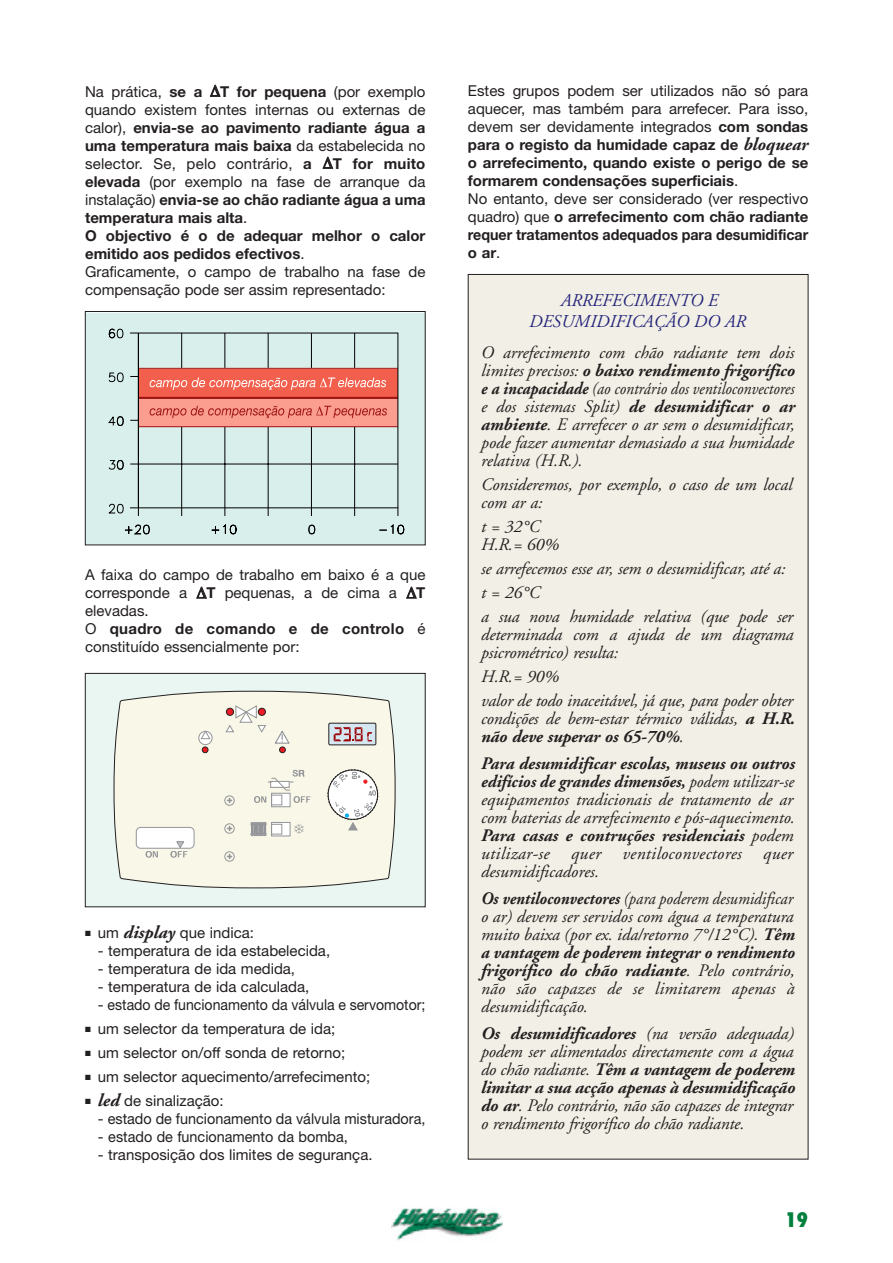
<style>
.page{position:relative;width:893px;height:1263px;background:#fff}
.page>*{position:absolute;margin:0;border:0;box-sizing:border-box;transform-origin:0 0}
.t1{font:800 condensed 19.5px "Futura";color:#007f3d}
.t2{font:italic 18px/21px "Adobe Garamond";color:#25247b;text-align:center}
.t3{font:italic 17.55px/18px "Adobe Garamond";letter-spacing:-.01em;color:#231f20}
.t4{font:italic 17.55px/18px "Adobe Garamond";letter-spacing:-.01em;color:#231f20;text-align:justify;scale:.94 1}
.t5{font:italic 17.55px/18px "Adobe Garamond";letter-spacing:-.01em;color:#231f20;text-align:justify;scale:.92 1}
.t6{font:15px/18px "Helvetica Neue";color:#231f20}
.t7{font:700 15px/18px "Helvetica Neue";color:#231f20}
.s1{font-weight:700}
.s2{font-weight:400}
.s3{font-family:"Adobe Garamond";font-weight:700;font-style:italic;font-size:18px}
.s4{font-family:"Adobe Garamond";font-style:italic;font-size:18px}
</style>
<div class="page">
<img style="left:391px;top:1208px;width:111px;height:33px">
<div style="left:87px;top:313px;width:336px;height:230px;background:#d9efeb"></div>
<svg style="left:107px;top:329px;width:297px;height:205px;background:#d6c8c1"></svg>
<hr style="left:268px;top:333px;width:1px;height:35px;background:#000">
<hr style="left:181px;top:333px;width:1px;height:35px;background:#000">
<hr style="left:225px;top:333px;width:1px;height:35px;background:#000">
<hr style="left:354px;top:333px;width:1px;height:35px;background:#000">
<hr style="left:311px;top:333px;width:1px;height:35px;background:#000">
<div style="left:85px;top:311px;width:340px;height:234px;border:1px solid #231f20"></div>
<div style="left:468px;top:274px;width:340px;height:885px;background:#f2f0e6"></div>
<div style="left:87px;top:675px;width:336px;height:230px;background:#eaf6f1"></div>
<svg style="left:113px;top:691px;width:282px;height:197px;background:#f3f2e4"></svg>
<svg style="left:328px;top:723px;width:48px;height:22px"></svg>
<svg style="left:334px;top:728px;width:38px;height:13px"></svg>
<svg style="left:273px;top:729px;width:17px;height:24px"></svg>
<div style="left:198px;top:731px;width:14px;height:14px;background:#fff;border:1px solid #939598;border-radius:50%"></div>
<svg style="left:202px;top:747px;width:6px;height:6px"></svg>
<div style="left:136px;top:827px;width:58px;height:22px;background:#fff;border:1px solid #939598;border-radius:4px"></div>
<svg style="left:271px;top:803px;width:19px;height:4px"></svg>
<div style="left:271px;top:795px;width:11px;height:10px;border:1px solid #939598"></div>
<div style="left:271px;top:822px;width:19px;height:14px;background:#fff;border:1px solid #939598"></div>
<div style="left:271px;top:824px;width:11px;height:10px;border:1px solid #939598"></div>
<svg style="left:294px;top:824px;width:9px;height:10px"></svg>
<svg style="left:146px;top:851px;width:12px;height:6px"></svg>
<svg style="left:254px;top:770px;width:56px;height:33px;background:#eae9de"></svg>
<svg style="left:225px;top:705px;width:42px;height:28px"></svg>
<svg style="left:200px;top:730px;width:11px;height:10px"></svg>
<svg style="left:250px;top:822px;width:16px;height:14px"></svg>
<svg style="left:326px;top:768px;width:54px;height:63px"></svg>
<svg style="left:171px;top:841px;width:16px;height:16px"></svg>
<svg style="left:224px;top:795px;width:11px;height:67px"></svg>
<div style="left:85px;top:673px;width:340px;height:234px;border:1px solid #231f20"></div>
<p class="t6" style="left:85px;top:84px;width:342px;text-align:justify">Na prática, <span class="s1">se a T for pequena</span> (por exemplo quando existem fontes internas ou externas de calor), <span class="s1">envia-se ao pavimento radiante água a uma temperatura mais baixa</span> da estabelecida no selector. Se, pelo contrário, <span class="s1">a</span></p>
<p class="t7" style="left:85px;top:156px;width:342px;text-indent:248px">T for muito elevada <span class="s2">(por exemplo na fase de arranque da instalação)</span> envia-se ao chão radiante água a uma temperatura mais alta<span class="s2">.<br></span>O objectivo é o de adequar melhor o calor emitido aos pedidos efectivos<span class="s2">.<br>Graficamente, o campo de trabalho na fase de compensação pode ser assim representado:</span></p>
<p class="t6" style="left:85px;top:568px;width:342px">A faixa do campo de trabalho em baixo é a que corresponde a</p>
<p class="t6" style="left:206px;top:586px;width:192px"><span class="s1">T</span> pequenas, a de cima a</p>
<p class="t7" style="left:416px;top:585px;width:11px">T</p>
<p class="t6" style="left:85px;top:604px;width:342px">elevadas.<br>O <span class="s1">quadro de comando e de controlo</span> é constituído essencialmente por:</p>
<p class="t6" style="left:85px;top:925px;width:170px">■ um <span class="s3">display</span> que indica:</p>
<p class="t6" style="left:98px;top:943px;width:234px">- temperatura de ida estabelecida,</p>
<p class="t6" style="left:98px;top:961px;width:199px">- temperatura de ida medida,</p>
<p class="t6" style="left:98px;top:979px;width:213px">- temperatura de ida calculada,</p>
<p class="t6" style="left:98px;top:997px;width:329px">- estado de funcionamento da válvula e servomotor;</p>
<p class="t6" style="left:85px;top:1021px;width:252px">■ um selector da temperatura de ida;</p>
<p class="t6" style="left:85px;top:1045px;width:262px">■ um selector on/off sonda de retorno;</p>
<p class="t6" style="left:85px;top:1069px;width:286px">■ um selector aquecimento/arrefecimento;</p>
<p class="t6" style="left:85px;top:1093px;width:140px">■ <span class="s3">led</span> de sinalização:</p>
<p class="t6" style="left:98px;top:1111px;width:329px">- estado de funcionamento da válvula misturadora,</p>
<p class="t6" style="left:98px;top:1129px;width:252px">- estado de funcionamento da bomba,</p>
<p class="t6" style="left:98px;top:1147px;width:276px">- transposição dos limites de segurança.</p>
<p class="t7" style="left:468px;top:83px;width:342px"><span class="s2">Estes grupos podem ser utilizados não só para aquecer, mas também para arrefecer. Para isso, devem ser devidamente integrados</span> com sondas para o registo da humidade capaz de <span class="s4">bloquear </span>o arrefecimento, quando existe o perigo de se formarem condensações superficiais<span class="s2">.<br>No entanto, deve ser considerado (ver respectivo quadro) que</span> o arrefecimento com chão radiante requer tratamentos adequados para desumidificar o ar<span class="s2">.</span></p>
<p class="t2" style="left:529px;top:291px;width:218px">ARREFECIMENTO E<br>DESUMIDIFICAÇÃO DO AR</p>
<p class="t3" style="left:481px;top:345px;width:315px;text-align:justify">O arrefecimento com chão radiante tem dois limites precisos: <span class="s1">o baixo rendimento frigorífico e a incapacidade</span> (ao contrário dos ventiloconvectores e dos sistemas Split) <span class="s1">de desumidificar o ar ambiente</span>. E arrefecer o ar sem o desumidificar, pode fazer aumentar demasiado a sua humidade relativa (H.R.).</p>
<p class="t3" style="left:481px;top:477px;width:313px">Consideremos, por exemplo, o caso de um local com ar a:</p>
<p class="t3" style="left:481px;top:519px;width:80px">t = 32°C<br>H.R.= 60%</p>
<p class="t3" style="left:481px;top:558px;width:313px;line-height:24px">se arrefecemos esse ar, sem o desumidificar, até a: t = 26°C<br>a sua nova humidade relativa (que pode ser</p>
<p class="t3" style="left:481px;top:627px;width:314px">determinada com a ajuda de um diagrama psicrométrico) resulta:</p>
<p class="t3" style="left:481px;top:666px;width:313px;line-height:24px">H.R.= 90%<br>valor de todo inaceitável, já que, para poder obter</p>
<p class="t3" style="left:481px;top:711px;width:315px">condições de bem-estar térmico válidas, <span class="s1">a H.R. não deve superar os 65-70%</span>.</p>
<p class="t4" style="left:481px;top:756px;width:335px"><span class="s1">Para desumidificar escolas, museus ou outros edifícios de grandes dimensões,</span> podem utilizar-se equipamentos tradicionais de tratamento de ar com baterias de arrefecimento e pós-aquecimento.<br><span class="s1">Para casas e contruções residenciais</span> podem utilizar-se quer ventiloconvectores quer desumidificadores.</p>
<p class="t5" style="left:481px;top:891px;width:343px"><span class="s1">Os ventiloconvectores</span> (para poderem desumidificar o ar) devem ser servidos com água a temperatura muito baixa (por ex. ida/retorno 7°/12°C). <span class="s1">Têm a vantagem de poderem integrar o rendimento frigorífico do chão radiante</span>. Pelo contrário, não são capazes de se limitarem apenas à desumidificação.</p>
<p class="t3" style="left:481px;top:1026px;width:315px;text-align:justify"><span class="s1">Os desumidificadores</span> (na versão adequada) podem ser alimentados directamente com a água do chão radiante. <span class="s1">Têm a vantagem de poderem limitar a sua acção apenas à desumidificação do ar</span>. Pelo contrário, não são capazes de integrar o rendimento frigorífico do chão radiante.</p>
<p class="t1" style="left:784px;top:1212px;width:25px">19</p>
</div>
